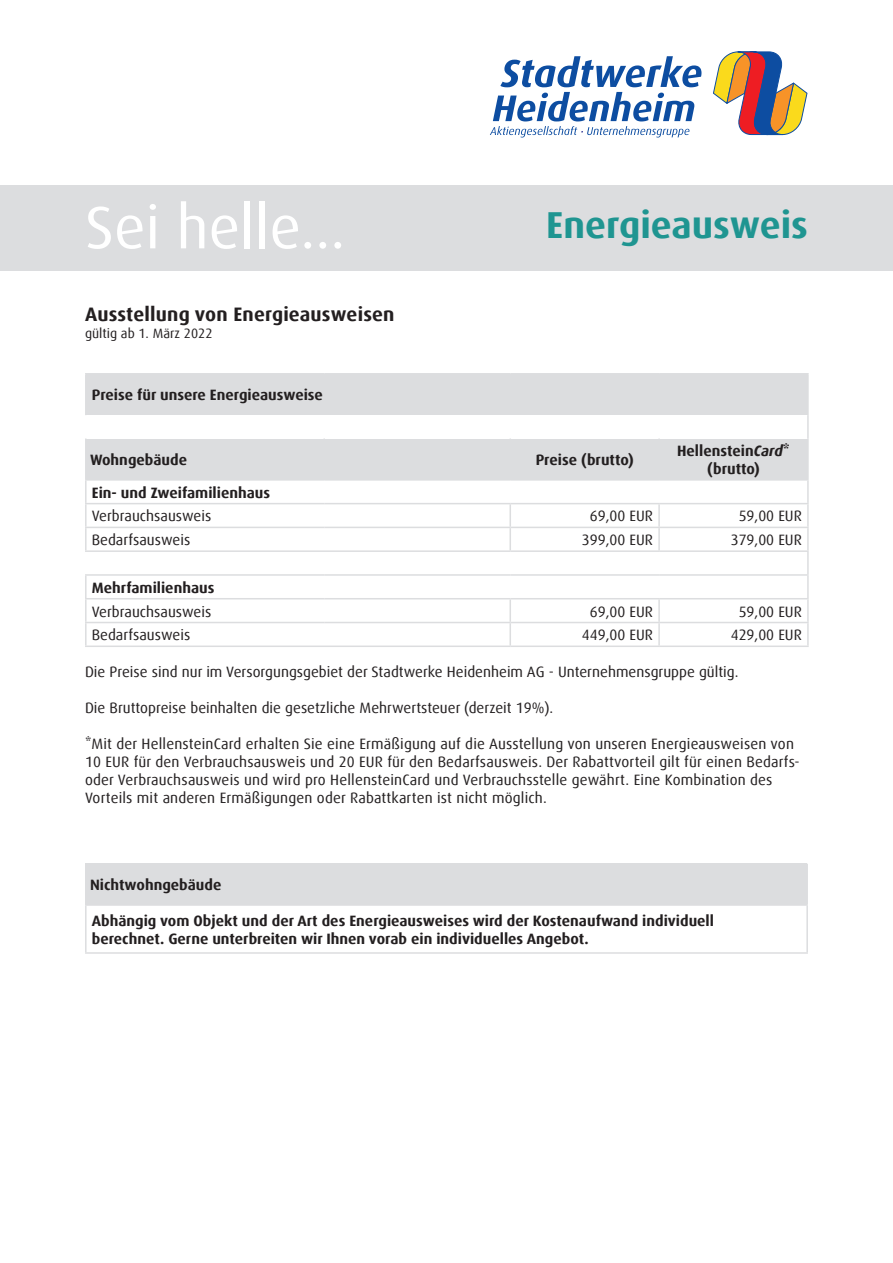
<style>
.page{position:relative;width:893px;height:1263px;background:#fff}
.page>*{position:absolute;margin:0;border:0;box-sizing:border-box;transform-origin:0 0}
.t1{font:60px "Dax Offc";color:#fff}
.t2{font:700 37.5px "Dax Offc";color:#1f9591}
.t3{font:700 19.5px "Dax Offc";letter-spacing:.01em;color:#231f20}
.t4{font:15px/18px "Dax Offc";letter-spacing:.005em;color:#231f20}
.t5{font:700 15px/18px "Dax Offc";color:#231f20;text-align:center}
.t6{font:13.5px "Dax Offc";color:#231f20}
.s1{font-style:italic}
</style>
<div class="page">
<svg style="left:490px;top:56px;width:211px;height:82px"></svg>
<svg style="left:713px;top:51px;width:95px;height:84px"></svg>
<div style="left:0;top:186px;width:893px;height:85px;background:#dcdddf"></div>
<div style="left:87px;top:375px;width:720px;height:104px;background:#dcdddf"></div>
<div style="left:86px;top:415px;width:722px;height:23px;background:#fff"></div>
<hr style="left:509px;top:438px;width:2px;height:41px;background:#dcdddf">
<hr style="left:807px;top:375px;width:2px;height:40px;background:#dcdddf">
<hr style="left:807px;top:415px;width:2px;height:23px;background:#dcdddf">
<hr style="left:323px;top:438px;width:2px;height:41px;background:#dcdddf">
<hr style="left:658px;top:438px;width:2px;height:41px;background:#dcdddf">
<hr style="left:807px;top:438px;width:2px;height:41px;background:#dcdddf">
<hr style="left:85px;top:438px;width:2px;height:41px;background:#dcdddf">
<hr style="left:85px;top:479px;width:239px;height:2px;background:#dcdddf">
<hr style="left:85px;top:481px;width:2px;height:22px;background:#dcdddf">
<hr style="left:324px;top:479px;width:186px;height:2px;background:#dcdddf">
<hr style="left:510px;top:479px;width:149px;height:2px;background:#dcdddf">
<hr style="left:659px;top:479px;width:150px;height:2px;background:#dcdddf">
<hr style="left:807px;top:481px;width:2px;height:22px;background:#dcdddf">
<hr style="left:85px;top:503px;width:239px;height:1px;background:#dcdddf">
<hr style="left:85px;top:504px;width:2px;height:23px;background:#dcdddf">
<hr style="left:324px;top:503px;width:186px;height:1px;background:#dcdddf">
<hr style="left:510px;top:503px;width:149px;height:1px;background:#dcdddf">
<hr style="left:509px;top:504px;width:2px;height:23px;background:#dcdddf">
<hr style="left:659px;top:503px;width:150px;height:1px;background:#dcdddf">
<hr style="left:658px;top:504px;width:2px;height:23px;background:#dcdddf">
<hr style="left:807px;top:504px;width:2px;height:23px;background:#dcdddf">
<hr style="left:85px;top:527px;width:239px;height:1px;background:#dcdddf">
<hr style="left:85px;top:528px;width:2px;height:22px;background:#dcdddf">
<hr style="left:324px;top:527px;width:186px;height:1px;background:#dcdddf">
<hr style="left:510px;top:527px;width:149px;height:1px;background:#dcdddf">
<hr style="left:509px;top:528px;width:2px;height:22px;background:#dcdddf">
<hr style="left:659px;top:527px;width:150px;height:1px;background:#dcdddf">
<hr style="left:658px;top:528px;width:2px;height:22px;background:#dcdddf">
<hr style="left:807px;top:528px;width:2px;height:22px;background:#dcdddf">
<hr style="left:85px;top:550px;width:425px;height:2px;background:#dcdddf">
<hr style="left:510px;top:550px;width:149px;height:2px;background:#dcdddf">
<hr style="left:659px;top:550px;width:150px;height:2px;background:#dcdddf">
<hr style="left:807px;top:552px;width:2px;height:22px;background:#dcdddf">
<hr style="left:85px;top:574px;width:239px;height:2px;background:#dcdddf">
<hr style="left:85px;top:576px;width:2px;height:22px;background:#dcdddf">
<hr style="left:324px;top:574px;width:186px;height:2px;background:#dcdddf">
<hr style="left:510px;top:574px;width:149px;height:2px;background:#dcdddf">
<hr style="left:659px;top:574px;width:150px;height:2px;background:#dcdddf">
<hr style="left:807px;top:576px;width:2px;height:22px;background:#dcdddf">
<hr style="left:85px;top:598px;width:239px;height:1px;background:#dcdddf">
<hr style="left:85px;top:599px;width:2px;height:23px;background:#dcdddf">
<hr style="left:324px;top:598px;width:186px;height:1px;background:#dcdddf">
<hr style="left:510px;top:598px;width:149px;height:1px;background:#dcdddf">
<hr style="left:509px;top:599px;width:2px;height:23px;background:#dcdddf">
<hr style="left:659px;top:598px;width:150px;height:1px;background:#dcdddf">
<hr style="left:658px;top:599px;width:2px;height:23px;background:#dcdddf">
<hr style="left:807px;top:599px;width:2px;height:23px;background:#dcdddf">
<hr style="left:85px;top:622px;width:239px;height:1px;background:#dcdddf">
<hr style="left:85px;top:623px;width:2px;height:22px;background:#dcdddf">
<hr style="left:324px;top:622px;width:186px;height:1px;background:#dcdddf">
<hr style="left:510px;top:622px;width:149px;height:1px;background:#dcdddf">
<hr style="left:509px;top:623px;width:2px;height:22px;background:#dcdddf">
<hr style="left:659px;top:622px;width:150px;height:1px;background:#dcdddf">
<hr style="left:658px;top:623px;width:2px;height:22px;background:#dcdddf">
<hr style="left:807px;top:623px;width:2px;height:22px;background:#dcdddf">
<hr style="left:85px;top:645px;width:425px;height:2px;background:#dcdddf">
<hr style="left:510px;top:645px;width:149px;height:2px;background:#dcdddf">
<hr style="left:659px;top:645px;width:150px;height:2px;background:#dcdddf">
<hr style="left:85px;top:373px;width:239px;height:2px;background:#dcdddf">
<hr style="left:85px;top:375px;width:2px;height:40px;background:#dcdddf">
<hr style="left:324px;top:373px;width:186px;height:2px;background:#dcdddf">
<hr style="left:510px;top:373px;width:149px;height:2px;background:#dcdddf">
<hr style="left:659px;top:373px;width:150px;height:2px;background:#dcdddf">
<div style="left:86px;top:864px;width:721px;height:41px;background:#dcdddf"></div>
<hr style="left:806px;top:864px;width:2px;height:40px;background:#dcdddf">
<hr style="left:85px;top:864px;width:2px;height:40px;background:#dcdddf">
<hr style="left:85px;top:904px;width:723px;height:2px;background:#dcdddf">
<hr style="left:85px;top:906px;width:2px;height:46px;background:#dcdddf">
<hr style="left:806px;top:906px;width:2px;height:46px;background:#dcdddf">
<hr style="left:85px;top:952px;width:723px;height:2px;background:#dcdddf">
<h1 class="t1" style="left:85px;top:193px;width:262px">Sei helle...</h1>
<h2 class="t2" style="left:546px;top:209px;width:263px">Energieausweis</h2>
<h3 class="t3" style="left:85px;top:305px;width:311px">Ausstellung von Energieausweisen</h3>
<p class="t6" style="left:85px;top:327px;width:129px">gültig ab 1. März 2022</p>
<p class="t5" style="left:92px;top:387px;width:233px">Preise für unsere Energieausweise</p>
<p class="t5" style="left:90px;top:451px;width:99px">Wohngebäude</p>
<p class="t5" style="left:536px;top:451px;width:100px">Preise (brutto)</p>
<p class="t5" style="left:677px;top:442px;width:114px">Hellenstein<span class="s1">Card</span>* (brutto)</p>
<p class="t5" style="left:92px;top:484px;width:180px">Ein- und Zweifamilienhaus</p>
<p class="t4" style="left:92px;top:508px;width:121px">Verbrauchsausweis</p>
<p class="t4" style="left:590px;top:508px;width:65px">69,00 EUR</p>
<p class="t4" style="left:739px;top:508px;width:65px">59,00 EUR</p>
<p class="t4" style="left:92px;top:531px;width:100px">Bedarfsausweis</p>
<p class="t4" style="left:582px;top:531px;width:73px">399,00 EUR</p>
<p class="t4" style="left:731px;top:531px;width:73px">379,00 EUR</p>
<p class="t5" style="left:92px;top:579px;width:124px">Mehrfamilienhaus</p>
<p class="t4" style="left:92px;top:603px;width:121px">Verbrauchsausweis</p>
<p class="t4" style="left:590px;top:603px;width:65px">69,00 EUR</p>
<p class="t4" style="left:739px;top:603px;width:65px">59,00 EUR</p>
<p class="t4" style="left:92px;top:627px;width:100px">Bedarfsausweis</p>
<p class="t4" style="left:582px;top:627px;width:73px">449,00 EUR</p>
<p class="t4" style="left:731px;top:627px;width:73px">429,00 EUR</p>
<p class="t4" style="left:85px;top:663px;width:655px">Die Preise sind nur im Versorgungsgebiet der Stadtwerke Heidenheim AG - Unternehmensgruppe gültig.</p>
<p class="t4" style="left:85px;top:699px;width:470px">Die Bruttopreise beinhalten die gesetzliche Mehrwertsteuer (derzeit 19%).</p>
<p class="t4" style="left:85px;top:735px;width:716px">*Mit der HellensteinCard erhalten Sie eine Ermäßigung auf die Ausstellung von unseren Energieausweisen von 10 EUR für den Verbrauchsausweis und 20 EUR für den Bedarfsausweis. Der Rabattvorteil gilt für einen Bedarfs&shy;oder Verbrauchsausweis und wird pro HellensteinCard und Verbrauchsstelle gewährt. Eine Kombination des Vorteils mit anderen Ermäßigungen oder Rabattkarten ist nicht möglich.</p>
<p class="t5" style="left:90px;top:876px;width:133px">Nichtwohngebäude</p>
<p class="t5" style="left:92px;top:912px;width:624px;text-align:left">Abhängig vom Objekt und der Art des Energieausweises wird der Kostenaufwand individuell berechnet. Gerne unterbreiten wir Ihnen vorab ein individuelles Angebot.</p>
</div>
